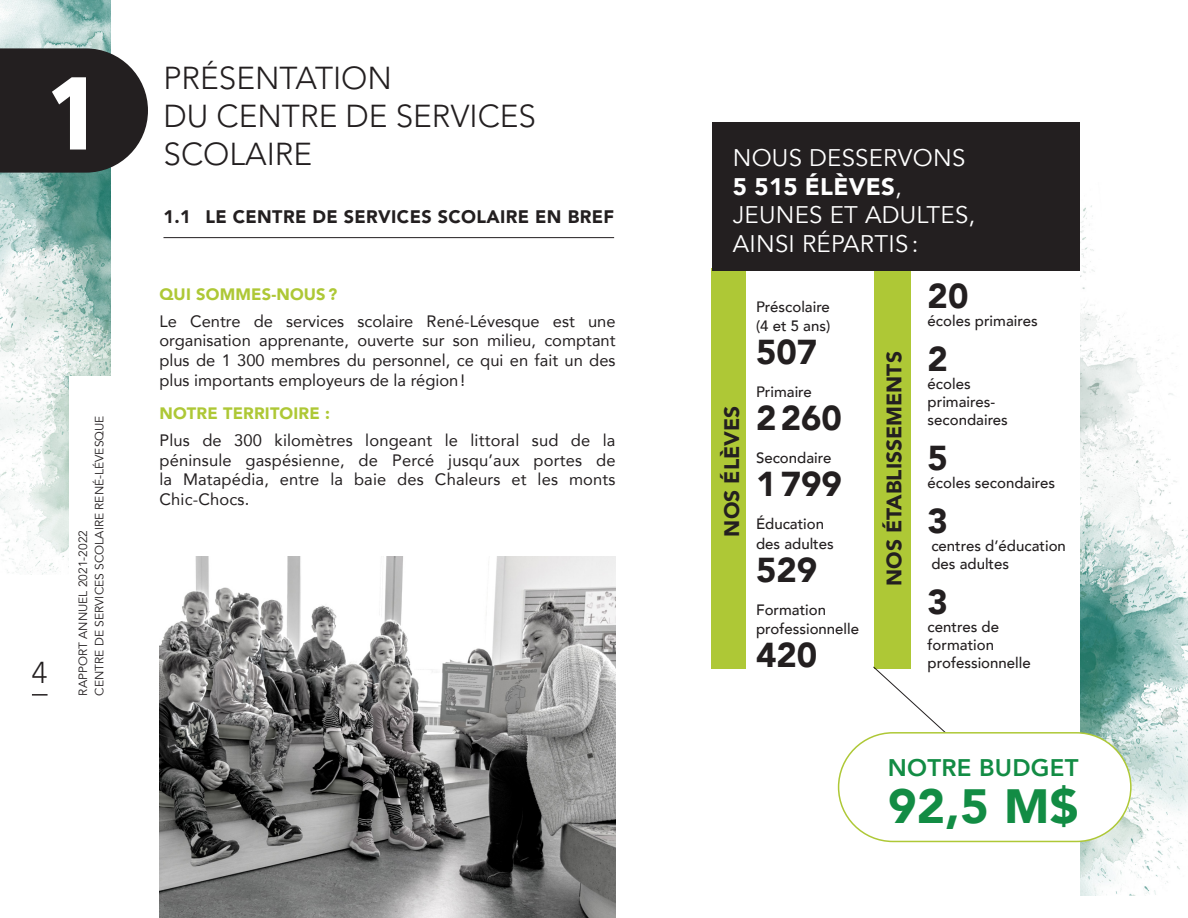
<style>
.page{position:relative;width:1188px;height:918px;background:#fff}
.page>*{position:absolute;margin:0;border:0;box-sizing:border-box;transform-origin:0 0}
.t1{font:700 102px "Avenir Next Condensed";color:#fff}
.t2{font:900 48px "Avenir";color:#128c44}
.t3{font:900 34.5px "Avenir";color:#231f20}
.t4{font:300 31.5px/37.8px "Avenir LT Std";color:#231f20}
.t5{font:300 30px "Avenir LT Std";color:#231f20}
.t6{font:24px/28.8px "Avenir";letter-spacing:.01em;color:#fff}
.t7{font:800 24px "Avenir";letter-spacing:.01em;color:#128c44}
.t8{font:900 21px "Avenir";color:#231f20}
.t9{font:900 18px "Avenir LT Std";letter-spacing:.02em;color:#231f20}
.t10{font:16.5px/19.8px "Avenir";color:#231f20;text-align:justify}
.t11{font:900 16.5px "Avenir";letter-spacing:.01em;color:#aec836}
.t12{font:500 15px/18px "Avenir";color:#231f20}
.t13{font:12px/16.5px "Avenir";color:#231f20}
.s1{font-weight:900}
</style>
<div class="page">
<img style="left:0;top:0;width:111px;height:575px">
<img style="left:1080px;top:205px;width:108px;height:690px">
<div style="left:69px;top:376px;width:43px;height:320px;background:#fff"></div>
<svg style="left:32px;top:694px;width:16px;height:2px"></svg>
<img style="left:159px;top:557px;width:457px;height:361px">
<svg style="left:0;top:48px;width:148px;height:125px;background:#353132"></svg>
<div style="left:874px;top:268px;width:37px;height:401px;background:#aec836"></div>
<div style="left:711px;top:268px;width:35px;height:401px;background:#aec836"></div>
<div style="left:713px;top:123px;width:367px;height:148px;background:#231f20"></div>
<hr style="left:164px;top:237px;width:450px;height:1px;background:#231f20">
<svg style="left:872px;top:666px;width:74px;height:71px"></svg>
<div style="left:839px;top:733px;width:292px;height:108px;background:#fff;border-radius:54px"></div>
<div style="left:838px;top:732px;width:294px;height:110px;border:2px solid #aec836;border-radius:54px"></div>
<p class="t1" style="left:47px;top:51px;width:55px">1</p>
<h3 class="t5" style="left:32px;top:655px;width:17px">4</h3>
<p class="t13" style="left:75px;top:696px;width:282px;rotate:-90deg">RAPPORT ANNUEL 2021-2022<br>CENTRE DE SERVICES SCOLAIRE RENÉ-LÉVESQUE</p>
<p class="t4" style="left:164px;top:60px;width:374px">PRÉSENTATION<br>DU CENTRE DE SERVICES<br>SCOLAIRE</p>
<p class="t9" style="left:164px;top:205px;width:452px">1.1 LE CENTRE DE SERVICES SCOLAIRE EN BREF</p>
<p class="t11" style="left:159px;top:280px;width:179px">QUI SOMMES-NOUS ?</p>
<p class="t10" style="left:159px;top:310px;width:458px">Le Centre de services scolaire René-Lévesque est une organisation apprenante, ouverte sur son milieu, comptant plus de 1 300 membres du personnel, ce qui en fait un des plus importants employeurs de la région!</p>
<p class="t11" style="left:159px;top:399px;width:172px">NOTRE TERRITOIRE :</p>
<p class="t10" style="left:159px;top:430px;width:458px">Plus de 300 kilomètres longeant le littoral sud de la péninsule gaspésienne, de Percé jusqu’aux portes de la Matapédia, entre la baie des Chaleurs et les monts Chic-Chocs.</p>
<p class="t6" style="left:733px;top:144px;width:244px">NOUS DESSERVONS<br><span class="s1">5 515 ÉLÈVES</span>,<br>JEUNES ET ADULTES,<br>AINSI RÉPARTIS :</p>
<p class="t8" style="left:714px;top:537px;width:132px;rotate:-90deg">NOS ÉLÈVES</p>
<p class="t12" style="left:756px;top:296px;width:76px;line-height:19.5px">Préscolaire (4 et 5 ans)</p>
<p class="t3" style="left:756px;top:323px;width:63px">507</p>
<p class="t12" style="left:756px;top:382px;width:57px">Primaire</p>
<p class="t3" style="left:756px;top:389px;width:88px">2260</p>
<p class="t12" style="left:756px;top:448px;width:77px">Secondaire</p>
<p class="t3" style="left:756px;top:455px;width:88px">1799</p>
<p class="t12" style="left:756px;top:514px;width:79px;line-height:19.5px">Éducation des adultes</p>
<p class="t3" style="left:756px;top:540px;width:63px">529</p>
<p class="t12" style="left:756px;top:599px;width:105px;line-height:19.5px">Formation professionnelle</p>
<p class="t3" style="left:756px;top:626px;width:63px">420</p>
<p class="t8" style="left:876px;top:586px;width:236px;rotate:-90deg">NOS ÉTABLISSEMENTS</p>
<p class="t3" style="left:928px;top:266px;width:42px">20</p>
<p class="t12" style="left:928px;top:311px;width:112px">écoles primaires</p>
<p class="t3" style="left:928px;top:329px;width:22px">2</p>
<p class="t12" style="left:928px;top:374px;width:82px">écoles primaires&shy;secondaires</p>
<p class="t3" style="left:928px;top:428px;width:22px">5</p>
<p class="t12" style="left:928px;top:473px;width:129px">écoles secondaires</p>
<p class="t3" style="left:928px;top:491px;width:22px">3</p>
<p class="t12" style="left:931px;top:536px;width:136px">centres d’éducation des adultes</p>
<p class="t3" style="left:928px;top:572px;width:22px">3</p>
<p class="t12" style="left:928px;top:617px;width:105px">centres de formation professionnelle</p>
<p class="t7" style="left:888px;top:749px;width:192px">NOTRE BUDGET</p>
<p class="t2" style="left:888px;top:765px;width:192px">92,5 M$</p>
</div>
